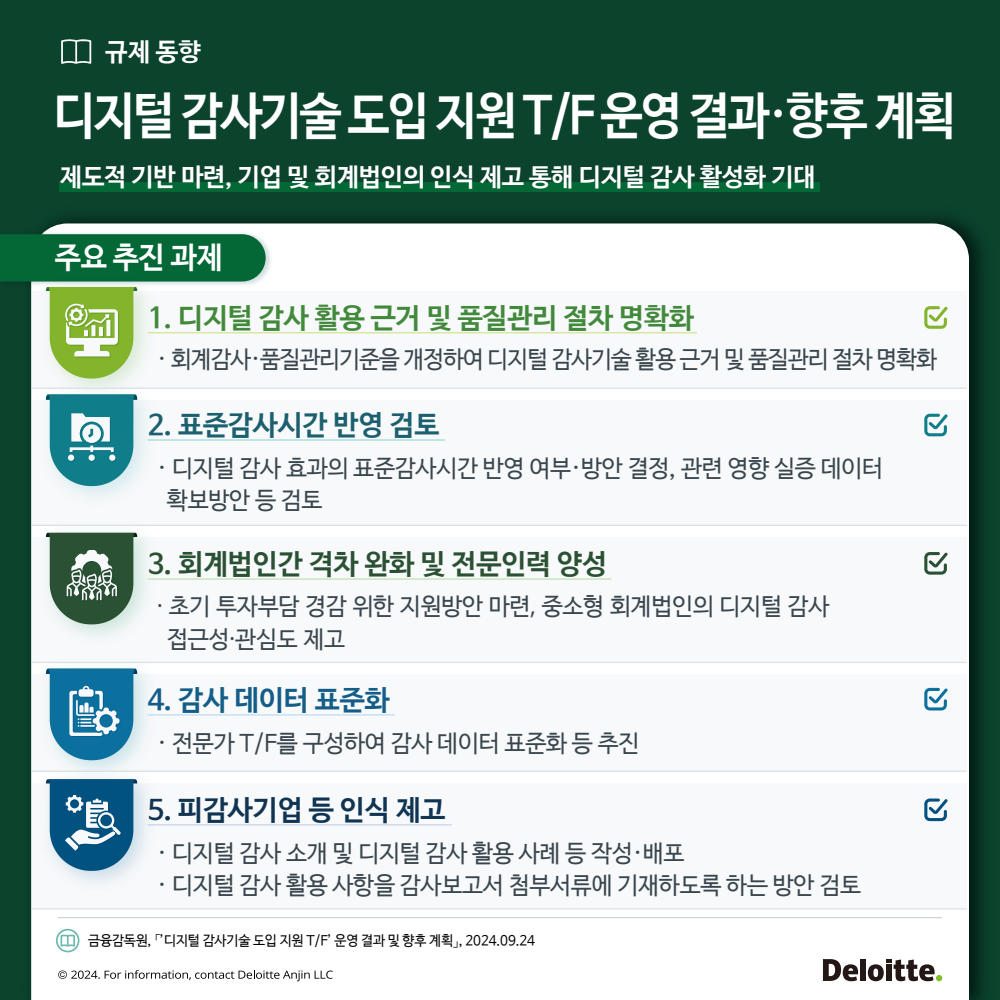
<style>
.page{position:relative;width:1000px;height:1000px;background:#fff}
.page>*{position:absolute;margin:0;border:0;box-sizing:border-box;transform-origin:0 0}
.t1{font:700 50.62px "Nanum Barun Gothic";letter-spacing:-.045em;color:#fff;scale:.92 1}
.t2{font:700 30px "Nanum Barun Gothic";color:#fff}
.t3{font:700 28px "Nanum Barun Gothic";letter-spacing:-.005em;color:#43893c}
.t4{font:700 28px "Nanum Barun Gothic";letter-spacing:-.005em;color:#2b5134}
.t5{font:700 28px "Nanum Barun Gothic";letter-spacing:-.005em;color:#1c5f6f}
.t6{font:700 28px "Nanum Barun Gothic";letter-spacing:-.005em;color:#103452}
.t7{font:700 28px "Nanum Barun Gothic";letter-spacing:-.005em;color:#135d88}
.t8{font:700 25.25px "Nanum Barun Gothic";color:#fff}
.t9{font:700 25px "Nanum Barun Gothic";letter-spacing:-.01em;color:#fff}
.t10{font:23.75px/32.5px "Nanum Barun Gothic";letter-spacing:-.01em;color:#3a464e}
.t11{font:23.75px "Nanum Barun Gothic";letter-spacing:-.03em;color:#3a464e}
.t12{font:13.75px "Nanum Barun Gothic";letter-spacing:-.01em;color:#040000}
.s1{font-family:"Open Sans"}
</style>
<div class="page">
<div style="left:0;top:0;width:999px;height:999px;background:#0b432d"></div>
<img style="left:54px;top:217px;width:929px;height:782px">
<div style="left:31px;top:223px;width:937px;height:776px;background:#fff"></div>
<img style="left:0;top:230px;width:274px;height:60px">
<div style="left:0;top:234px;width:265px;height:47px;background:#036736"></div>
<svg style="left:58px;top:969px;width:275px;height:12px;background:#d4d4d4"></svg>
<div style="left:59px;top:182px;width:760px;height:10px;background:#036736"></div>
<svg style="left:61px;top:39px;width:30px;height:25px"></svg>
<svg style="left:935px;top:974px;width:7px;height:7px"></svg>
<div style="left:860px;top:958px;width:5px;height:22px;background:#231815"></div>
<svg style="left:867px;top:958px;width:67px;height:22px"></svg>
<svg style="left:822px;top:958px;width:35px;height:22px"></svg>
<svg style="left:56px;top:928px;width:23px;height:24px"></svg>
<hr style="left:58px;top:917px;width:883px;height:1px;background:#c3cbcb">
<div style="left:32px;top:291px;width:934px;height:97px;background:#f7f9fa"></div>
<img style="left:31px;top:271px;width:131px;height:107px">
<svg style="left:924px;top:306px;width:23px;height:23px"></svg>
<hr style="left:147px;top:332px;width:550px;height:1px;background:#d2e496">
<svg style="left:46px;top:287px;width:91px;height:91px"></svg>
<hr style="left:32px;top:387px;width:934px;height:2px;background:#d9e1e4">
<div style="left:32px;top:400px;width:934px;height:125px;background:#f7f9fa"></div>
<img style="left:31px;top:378px;width:131px;height:135px">
<hr style="left:147px;top:439px;width:298px;height:1px;background:#a2d7d7">
<svg style="left:46px;top:394px;width:91px;height:92px"></svg>
<hr style="left:32px;top:524px;width:934px;height:2px;background:#d9e1e4">
<div style="left:32px;top:537px;width:934px;height:125px;background:#f7f9fa"></div>
<img style="left:31px;top:516px;width:131px;height:246px">
<hr style="left:147px;top:578px;width:464px;height:1px;background:#c3e0af">
<svg style="left:46px;top:532px;width:91px;height:92px"></svg>
<hr style="left:32px;top:661px;width:934px;height:2px;background:#d9e1e4">
<div style="left:32px;top:673px;width:934px;height:98px;background:#f7f9fa"></div>
<hr style="left:147px;top:714px;width:247px;height:1px;background:#c0dbf3">
<svg style="left:46px;top:668px;width:91px;height:92px"></svg>
<hr style="left:32px;top:770px;width:934px;height:1px;background:#d9e1e4">
<div style="left:32px;top:783px;width:934px;height:125px;background:#f7f9fa"></div>
<img style="left:31px;top:762px;width:131px;height:135px">
<hr style="left:147px;top:824px;width:304px;height:1px;background:#c8d2eb">
<svg style="left:46px;top:779px;width:91px;height:91px"></svg>
<hr style="left:32px;top:908px;width:934px;height:1px;background:#d9e1e4">
<svg style="left:924px;top:413px;width:23px;height:23px"></svg>
<svg style="left:924px;top:552px;width:23px;height:22px"></svg>
<svg style="left:924px;top:687px;width:23px;height:23px"></svg>
<svg style="left:924px;top:798px;width:23px;height:22px"></svg>
<p class="t8" style="left:105px;top:39px;width:97px">규제 동향</p>
<h1 class="t1" style="left:54px;top:89px;width:981px">디지털 감사기술 도입 지원 T/F 운영 결과·향후 계획</h1>
<p class="t9" style="left:60px;top:164px;width:757px">제도적 기반 마련, 기업 및 회계법인의 인식 제고 통해 디지털 감사 활성화 기대</p>
<p class="t2" style="left:55px;top:242px;width:169px">주요 추진 과제</p>
<p class="t3" style="left:148px;top:303px;width:547px">1. 디지털 감사 활용 근거 및 품질관리 절차 명확화</p>
<p class="t11" style="left:157px;top:347px;width:781px">· 회계감사·품질관리기준을 개정하여 디지털 감사기술 활용 근거 및 품질관리 절차 명확화</p>
<p class="t5" style="left:148px;top:411px;width:293px">2. 표준감사시간 반영 검토</p>
<p class="t10" style="left:167px;top:453px;width:717px;text-indent:-10px">· 디지털 감사 효과의 표준감사시간 반영 여부·방안 결정, 관련 영향 실증 데이터 확보방안 등 검토</p>
<p class="t4" style="left:148px;top:549px;width:461px">3. 회계법인간 격차 완화 및 전문인력 양성</p>
<p class="t10" style="left:167px;top:591px;width:663px;text-indent:-10px"><span class="s1">·</span> 초기 투자부담 경감 위한 지원방안 마련<span class="s1">,</span> 중소형 회계법인의 디지털 감사 접근성<span class="s1">·</span>관심도 제고</p>
<p class="t7" style="left:148px;top:685px;width:243px">4. 감사 데이터 표준화</p>
<p class="t10" style="left:157px;top:727px;width:484px">· 전문가 T/F를 구성하여 감사 데이터 표준화 등 추진</p>
<p class="t6" style="left:148px;top:795px;width:299px">5. 피감사기업 등 인식 제고</p>
<p class="t10" style="left:157px;top:837px;width:705px">· 디지털 감사 소개 및 디지털 감사 활용 사례 등 작성·배포<br>· 디지털 감사 활용 사항을 감사보고서 첨부서류에 기재하도록 하는 방안 검토</p>
<p class="t12" style="left:88px;top:933px;width:448px">금융감독원, 「’디지털 감사기술 도입 지원 T/F’ 운영 결과 및 향후 계획」, 2024.09.24</p>
</div>
